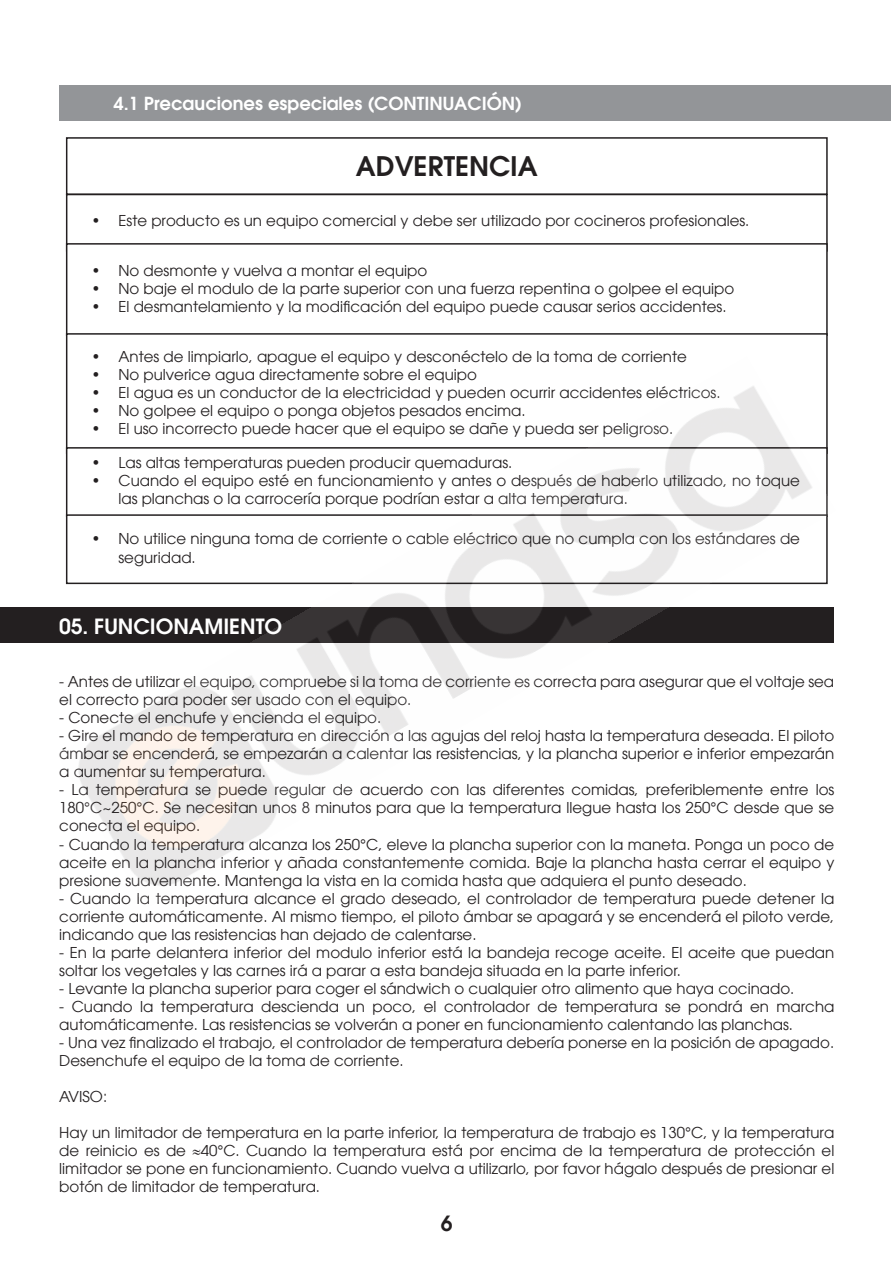
<style>
.page{position:relative;width:891px;height:1262px;background:#fff}
.page>*{position:absolute;margin:0;border:0;box-sizing:border-box;transform-origin:0 0}
.t1{font:600 27px "Avant Garde LT";color:#231f20}
.t2{font:600 21px "Avant Garde LT";color:#fff}
.t3{font:600 21px "Avant Garde LT";color:#231f20}
.t4{font:600 18px "Avant Garde LT";color:#fff}
.t5{font:15px/18px "Avant Garde LT";color:#231f20}
</style>
<div class="page">
<div style="left:0;top:607px;width:833px;height:36px;background:#231f20"></div>
<div style="left:60px;top:85px;width:830px;height:36px;background:#939598"></div>
<div style="left:66px;top:137px;width:761px;height:58px;border:2px solid #231f20"></div>
<div style="left:66px;top:194px;width:761px;height:57px;border:2px solid #231f20"></div>
<div style="left:67px;top:244px;width:759px;height:91px;background:#fff"></div>
<div style="left:66px;top:243px;width:761px;height:93px;border:2px solid #231f20"></div>
<div style="left:66px;top:333px;width:761px;height:121px;border:2px solid #231f20"></div>
<img style="left:65px;top:356px;width:769px;height:530px">
<p class="t4" style="left:114px;top:91px;width:410px">4.1 Precauciones especiales (CONTINUACIÓN)</p>
<p class="t1" style="left:355px;top:149px;width:183px">ADVERTENCIA</p>
<p class="t5" style="left:91px;top:212px;width:659px">• Este producto es un equipo comercial y debe ser utilizado por cocineros profesionales.</p>
<p class="t5" style="left:91px;top:261px;width:337px">• No desmonte y vuelva a montar el equipo</p>
<p class="t5" style="left:91px;top:279px;width:644px">• No baje el modulo de la parte superior con una fuerza repentina o golpee el equipo</p>
<p class="t5" style="left:91px;top:297px;width:636px">• El desmantelamiento y la modificación del equipo puede causar serios accidentes.</p>
<p class="t5" style="left:91px;top:347px;width:596px">• Antes de limpiarlo, apague el equipo y desconéctelo de la toma de corriente</p>
<p class="t5" style="left:91px;top:365px;width:387px">• No pulverice agua directamente sobre el equipo</p>
<p class="t5" style="left:91px;top:383px;width:630px">• El agua es un conductor de la electricidad y pueden ocurrir accidentes eléctricos.</p>
<p class="t5" style="left:91px;top:401px;width:435px">• No golpee el equipo o ponga objetos pesados encima.</p>
<p class="t5" style="left:91px;top:419px;width:583px">• El uso incorrecto puede hacer que el equipo se dañe y pueda ser peligroso.</p>
<p class="t5" style="left:91px;top:453px;width:422px">• Las altas temperaturas pueden producir quemaduras.</p>
<p class="t5" style="left:118px;top:471px;width:682px;text-indent:-27px">• Cuando el equipo esté en funcionamiento y antes o después de haberlo utilizado, no toque las planchas o la carrocería porque podrían estar a alta temperatura.</p>
<p class="t5" style="left:118px;top:530px;width:682px;text-indent:-27px">• No utilice ninguna toma de corriente o cable eléctrico que no cumpla con los estándares de seguridad.</p>
<p class="t2" style="left:59px;top:612px;width:225px">05. FUNCIONAMIENTO</p>
<p class="t5" style="left:59px;top:673px;width:776px">- Antes de utilizar el equipo, compruebe si la toma de corriente es correcta para asegurar que el voltaje sea el correcto para poder ser usado con el equipo.</p>
<p class="t5" style="left:59px;top:709px;width:323px">- Conecte el enchufe y encienda el equipo.</p>
<p class="t5" style="left:59px;top:727px;width:776px;text-align:justify">- Gire el mando de temperatura en dirección a las agujas del reloj hasta la temperatura deseada. El piloto ámbar se encenderá, se empezarán a calentar las resistencias, y la plancha superior e inferior empezarán a aumentar su temperatura.</p>
<p class="t5" style="left:59px;top:781px;width:776px;text-align:justify">- La temperatura se puede regular de acuerdo con las diferentes comidas, preferiblemente entre los 180°C~250°C. Se necesitan unos 8 minutos para que la temperatura llegue hasta los 250°C desde que se conecta el equipo.</p>
<p class="t5" style="left:59px;top:835px;width:776px;text-align:justify">- Cuando la temperatura alcanza los 250°C, eleve la plancha superior con la maneta. Ponga un poco de aceite en la plancha inferior y añada constantemente comida. Baje la plancha hasta cerrar el equipo y presione suavemente. Mantenga la vista en la comida hasta que adquiera el punto deseado.</p>
<p class="t5" style="left:59px;top:889px;width:776px;text-align:justify">- Cuando la temperatura alcance el grado deseado, el controlador de temperatura puede detener la corriente automáticamente. Al mismo tiempo, el piloto ámbar se apagará y se encenderá el piloto verde, indicando que las resistencias han dejado de calentarse.</p>
<p class="t5" style="left:59px;top:943px;width:776px">- En la parte delantera inferior del modulo inferior está la bandeja recoge aceite. El aceite que puedan soltar los vegetales y las carnes irá a parar a esta bandeja situada en la parte inferior.</p>
<p class="t5" style="left:59px;top:979px;width:736px">- Levante la plancha superior para coger el sándwich o cualquier otro alimento que haya cocinado.</p>
<p class="t5" style="left:59px;top:997px;width:776px">- Cuando la temperatura descienda un poco, el controlador de temperatura se pondrá en marcha automáticamente. Las resistencias se volverán a poner en funcionamiento calentando las planchas.</p>
<p class="t5" style="left:59px;top:1033px;width:776px">- Una vez finalizado el trabajo, el controlador de temperatura debería ponerse en la posición de apagado.<br>Desenchufe el equipo de la toma de corriente.</p>
<p class="t5" style="left:59px;top:1087px;width:49px">AVISO:</p>
<p class="t5" style="left:59px;top:1123px;width:776px;text-align:justify">Hay un limitador de temperatura en la parte inferior, la temperatura de trabajo es 130°C, y la temperatura de reinicio es de ≈40°C. Cuando la temperatura está por encima de la temperatura de protección el limitador se pone en funcionamiento. Cuando vuelva a utilizarlo, por favor hágalo después de presionar el botón de limitador de temperatura.</p>
<h2 class="t3" style="left:441px;top:1209px;width:13px">6</h2>
</div>
